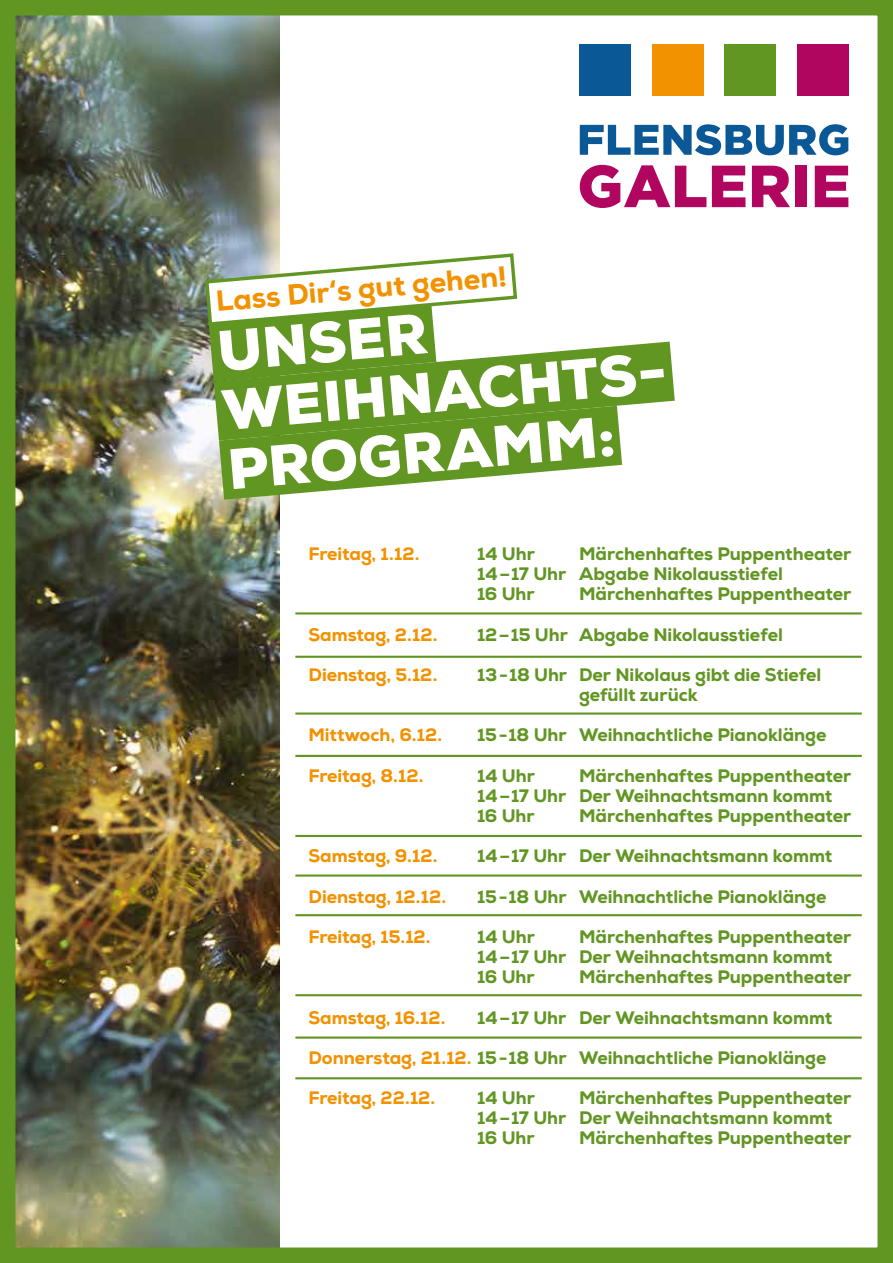
<style>
.page{position:relative;width:893px;height:1263px;background:#fff}
.page>*{position:absolute;margin:0;border:0;box-sizing:border-box;transform-origin:0 0}
.t1{font:900 57px "Nexa";color:#fff}
.t2{font:800 28.95px "Nexa";color:#f39200}
.t3{font:800 18px/20.1px "Nexa";letter-spacing:-.005em;color:#629623}
.t4{font:800 18px "Nexa";letter-spacing:-.005em;color:#f39200}
.s1{color:#f39200}
</style>
<div class="page">
<img style="left:16px;top:16px;width:264px;height:1231px">
<div style="left:0;top:0;width:893px;height:1263px;border:15px solid #629623"></div>
<svg style="left:219px;top:441px;width:403px;height:59px"></svg>
<svg style="left:214px;top:342px;width:461px;height:99px;fill:#629623"></svg>
<svg style="left:203px;top:251px;width:316px;height:130px"></svg>
<hr style="left:296px;top:612px;width:565px;height:2px;background:#629623">
<hr style="left:296px;top:656px;width:565px;height:2px;background:#629623">
<hr style="left:296px;top:712px;width:565px;height:3px;background:#629623">
<hr style="left:296px;top:755px;width:565px;height:2px;background:#629623">
<hr style="left:296px;top:835px;width:565px;height:2px;background:#629623">
<hr style="left:296px;top:874px;width:565px;height:3px;background:#629623">
<hr style="left:296px;top:914px;width:565px;height:2px;background:#629623">
<hr style="left:296px;top:994px;width:565px;height:2px;background:#629623">
<hr style="left:296px;top:1036px;width:565px;height:3px;background:#629623">
<hr style="left:296px;top:1077px;width:565px;height:2px;background:#629623">
<div style="left:580px;top:45px;width:51px;height:51px;background:#0a5896"></div>
<div style="left:652px;top:45px;width:51px;height:51px;background:#f39200"></div>
<div style="left:725px;top:45px;width:51px;height:51px;background:#629623"></div>
<div style="left:797px;top:45px;width:51px;height:51px;background:#b1065f"></div>
<svg style="left:580px;top:124px;width:268px;height:31px"></svg>
<svg style="left:580px;top:165px;width:126px;height:43px"></svg>
<svg style="left:712px;top:166px;width:33px;height:41px"></svg>
<svg style="left:752px;top:166px;width:38px;height:41px"></svg>
<div style="left:795px;top:166px;width:12px;height:41px;background:#b1065f"></div>
<svg style="left:815px;top:166px;width:33px;height:41px"></svg>
<h2 class="t2" style="left:214px;top:283px;width:293px;rotate:-5deg">Lass Dir‘s gut gehen!</h2>
<h1 class="t1" style="left:214px;top:315px;width:212px;rotate:-5deg">UNSER</h1>
<h1 class="t1" style="left:220px;top:374px;width:446px;rotate:-5deg">WEIHNACHTS-</h1>
<h1 class="t1" style="left:225px;top:433px;width:390px;rotate:-5deg">PROGRAMM:</h1>
<p class="t3" style="left:477px;top:544px;width:376px;text-indent:102px">Märchenhaftes Puppentheater<br>14–17 Uhr Abgabe Nikolausstiefel<br>16 Uhr</p>
<p class="t4" style="left:308px;top:542px;width:113px">Freitag, 1.12.</p>
<p class="t3" style="left:477px;top:544px;width:59px">14 Uhr</p>
<p class="t3" style="left:579px;top:584px;width:274px">Märchenhaftes Puppentheater</p>
<p class="t4" style="left:308px;top:623px;width:131px">Samstag, 2.12.</p>
<p class="t3" style="left:477px;top:624px;width:307px">12–15 Uhr Abgabe Nikolausstiefel</p>
<p class="t4" style="left:308px;top:663px;width:131px">Dienstag, 5.12.</p>
<p class="t3" style="left:579px;top:665px;width:244px;text-indent:-102px">13-18 Uhr Der Nikolaus gibt die Stiefel gefüllt zurück</p>
<p class="t4" style="left:308px;top:723px;width:135px">Mittwoch, 6.12.</p>
<p class="t3" style="left:477px;top:725px;width:351px">15-18 Uhr Weihnachtliche Pianoklänge</p>
<p class="t4" style="left:308px;top:764px;width:117px">Freitag, 8.12.</p>
<p class="t3" style="left:477px;top:765px;width:59px">14 Uhr</p>
<p class="t3" style="left:477px;top:765px;width:376px;text-indent:102px">Märchenhaftes Puppentheater<br>14–17 Uhr Der Weihnachtsmann kommt<br>16 Uhr</p>
<p class="t3" style="left:579px;top:806px;width:274px">Märchenhaftes Puppentheater</p>
<p class="t4" style="left:308px;top:844px;width:131px">Samstag, 9.12.</p>
<p class="t3" style="left:477px;top:846px;width:357px">14–17 Uhr Der Weihnachtsmann kommt</p>
<p class="t4" style="left:308px;top:885px;width:139px">Dienstag, 12.12.</p>
<p class="t3" style="left:477px;top:886px;width:351px">15-18 Uhr Weihnachtliche Pianoklänge</p>
<p class="t4" style="left:308px;top:925px;width:124px">Freitag, 15.12.</p>
<p class="t3" style="left:477px;top:927px;width:59px">14 Uhr</p>
<p class="t3" style="left:477px;top:927px;width:376px;text-indent:102px">Märchenhaftes Puppentheater<br>14–17 Uhr Der Weihnachtsmann kommt<br>16 Uhr</p>
<p class="t3" style="left:579px;top:967px;width:274px">Märchenhaftes Puppentheater</p>
<p class="t4" style="left:308px;top:1006px;width:139px">Samstag, 16.12.</p>
<p class="t3" style="left:477px;top:1007px;width:357px">14–17 Uhr Der Weihnachtsmann kommt</p>
<p class="t3" style="left:308px;top:1047px;width:520px"><span class="s1">Donnerstag, 21.12.</span> 15-18 Uhr Weihnachtliche Pianoklänge</p>
<p class="t4" style="left:308px;top:1086px;width:128px">Freitag, 22.12.</p>
<p class="t3" style="left:477px;top:1088px;width:59px">14 Uhr</p>
<p class="t3" style="left:477px;top:1088px;width:376px;text-indent:102px">Märchenhaftes Puppentheater<br>14–17 Uhr Der Weihnachtsmann kommt<br>16 Uhr</p>
<p class="t3" style="left:579px;top:1128px;width:274px">Märchenhaftes Puppentheater</p>
</div>
